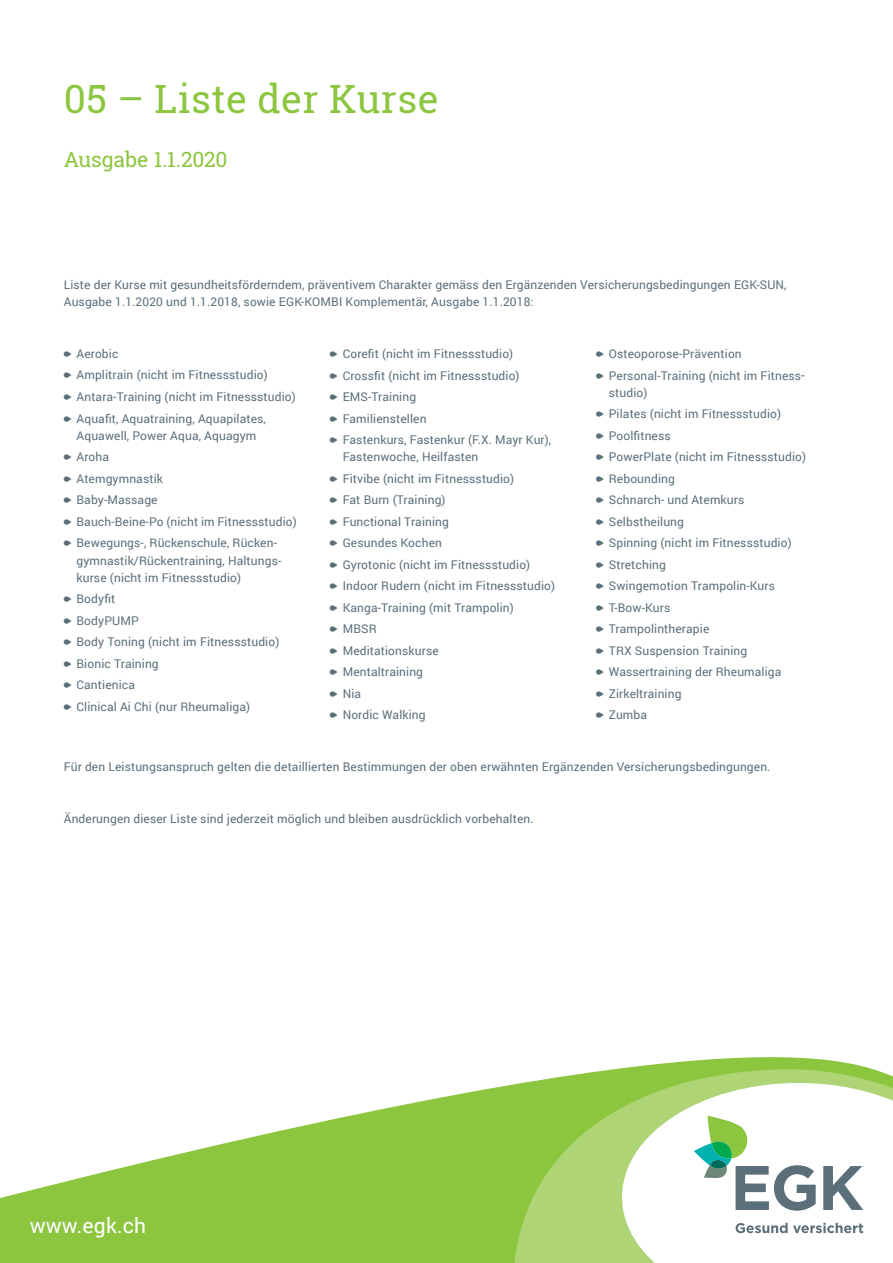
<style>
.page{position:relative;width:893px;height:1263px;background:#fff}
.page>*{position:absolute;margin:0;border:0;box-sizing:border-box;transform-origin:0 0}
.t1{font:39px "Roboto Slab";letter-spacing:.01em;color:#8bc63e}
.t2{font:21px "Roboto Slab";letter-spacing:-.005em;color:#8bc63e}
.t3{font:21px "Roboto";letter-spacing:.01em;color:#fff}
.t4{font:12px/21.5px "Roboto";letter-spacing:.01em;color:#5b6f7b}
.s1{font-family:"EGK"}
.s2{font-size:13.5px}
</style>
<div class="page">
<svg style="left:0;top:1057px;width:872px;height:206px;fill:#8bc63e"></svg>
<svg style="left:513px;top:1069px;width:380px;height:194px;background:#a1cf61"></svg>
<svg style="left:622px;top:1083px;width:271px;height:180px"></svg>
<svg style="left:694px;top:1116px;width:122px;height:95px"></svg>
<svg style="left:823px;top:1166px;width:40px;height:44px"></svg>
<svg style="left:736px;top:1223px;width:127px;height:10px"></svg>
<h1 class="t1" style="left:64px;top:72px;width:376px">05 – Liste der Kurse</h1>
<h2 class="t2" style="left:64px;top:145px;width:165px">Ausgabe 1.1.2020</h2>
<p class="t4" style="left:64px;top:276px;width:724px;line-height:17.2px">Liste der Kurse mit gesundheitsförderndem, präventivem Charakter gemäss den Ergänzenden Versicherungsbedingungen EGK-SUN,<br>Ausgabe 1.1.2020 und 1.1.2018, sowie EGK-KOMBI Komplementär, Ausgabe 1.1.2018:</p>
<p class="t4" style="left:64px;top:342px;width:234px"><span class="s1">a</span> Aerobic<br><span class="s1">a</span> Amplitrain (nicht im Fitnessstudio)<br><span class="s1">a</span> Antara-Training (nicht im Fitnessstudio) <span class="s1">a</span> Aquafit, Aquatraining, Aquapilates,</p>
<p class="t4" style="left:64px;top:424px;width:235px;text-indent:13px">Aquawell, Power Aqua, Aquagym<br><span class="s1">a</span> Aroha<br><span class="s1">a</span> Atemgymnastik<br><span class="s1">a</span> Baby-Massage<br><span class="s1">a</span> Bauch-Beine-Po (nicht im Fitnessstudio) <span class="s1">a</span> Bewegungs-, Rückenschule, Rücken-</p>
<p class="t4" style="left:77px;top:551px;width:206px;line-height:17.2px">gymnastik/Rückentraining, Haltungs&shy;kurse (nicht im Fitnessstudio)</p>
<p class="t4" style="left:64px;top:588px;width:217px"><span class="s1">a</span> Bodyfit<br><span class="s1">a</span> BodyPUMP<br><span class="s1">a</span> Body Toning (nicht im Fitnessstudio) <span class="s1">a</span> Bionic Training<br><span class="s1">a</span> Cantienica<br><span class="s1">a</span> Clinical Ai Chi (nur Rheumaliga)</p>
<p class="t4" style="left:330px;top:343px;width:223px"><span class="s1">a</span> Corefit (nicht im Fitnessstudio)<br><span class="s1">a</span> Crossfit (nicht im Fitnessstudio)<br><span class="s1">a</span> EMS-Training<br><span class="s1">a</span> Familienstellen<br><span class="s1">a</span> Fastenkurs, Fastenkur (F.X. Mayr Kur),</p>
<p class="t4" style="left:330px;top:446px;width:227px;text-indent:13px">Fastenwoche, Heilfasten<br><span class="s1">a</span> Fitvibe (nicht im Fitnessstudio)<br><span class="s1">a</span> Fat Burn (Training)<br><span class="s1">a</span> Functional Training<br><span class="s1">a</span> Gesundes Kochen<br><span class="s1">a</span> Gyrotonic (nicht im Fitnessstudio)<br><span class="s1">a</span> Indoor Rudern (nicht im Fitnessstudio) <span class="s1">a</span> Kanga-Training (mit Trampolin)<br><span class="s1">a</span> MBSR<br><span class="s1">a</span> Meditationskurse<br><span class="s1">a</span> Mentaltraining<br><span class="s1">a</span> Nia<br><span class="s1">a</span> Nordic Walking</p>
<p class="t4" style="left:596px;top:343px;width:210px"><span class="s1">a</span> Osteoporose-Prävention<br><span class="s1">a</span> Personal-Training (nicht im Fitness<span class="s2">-</span></p>
<p class="t4" style="left:596px;top:381px;width:212px;text-indent:13px">studio)<br><span class="s1">a</span> Pilates (nicht im Fitnessstudio)<br><span class="s1">a</span> Poolfitness<br><span class="s1">a</span> PowerPlate (nicht im Fitnessstudio) <span class="s1">a</span> Rebounding<br><span class="s1">a</span> Schnarch- und Atemkurs<br><span class="s1">a</span> Selbstheilung<br><span class="s1">a</span> Spinning (nicht im Fitnessstudio)<br><span class="s1">a</span> Stretching<br><span class="s1">a</span> Swingemotion Trampolin-Kurs<br><span class="s1">a</span> T-Bow-Kurs<br><span class="s1">a</span> Trampolintherapie<br><span class="s1">a</span> TRX Suspension Training<br><span class="s1">a</span> Wassertraining der Rheumaliga<br><span class="s1">a</span> Zirkeltraining<br><span class="s1">a</span> Zumba</p>
<p class="t4" style="left:64px;top:756px;width:708px">Für den Leistungsanspruch gelten die detaillierten Bestimmungen der oben erwähnten Ergänzenden Versicherungsbedingungen.</p>
<p class="t4" style="left:64px;top:807px;width:471px">Änderungen dieser Liste sind jederzeit möglich und bleiben ausdrücklich vorbehalten.</p>
<h2 class="t3" style="left:30px;top:1211px;width:118px">www.egk.ch</h2>
</div>
